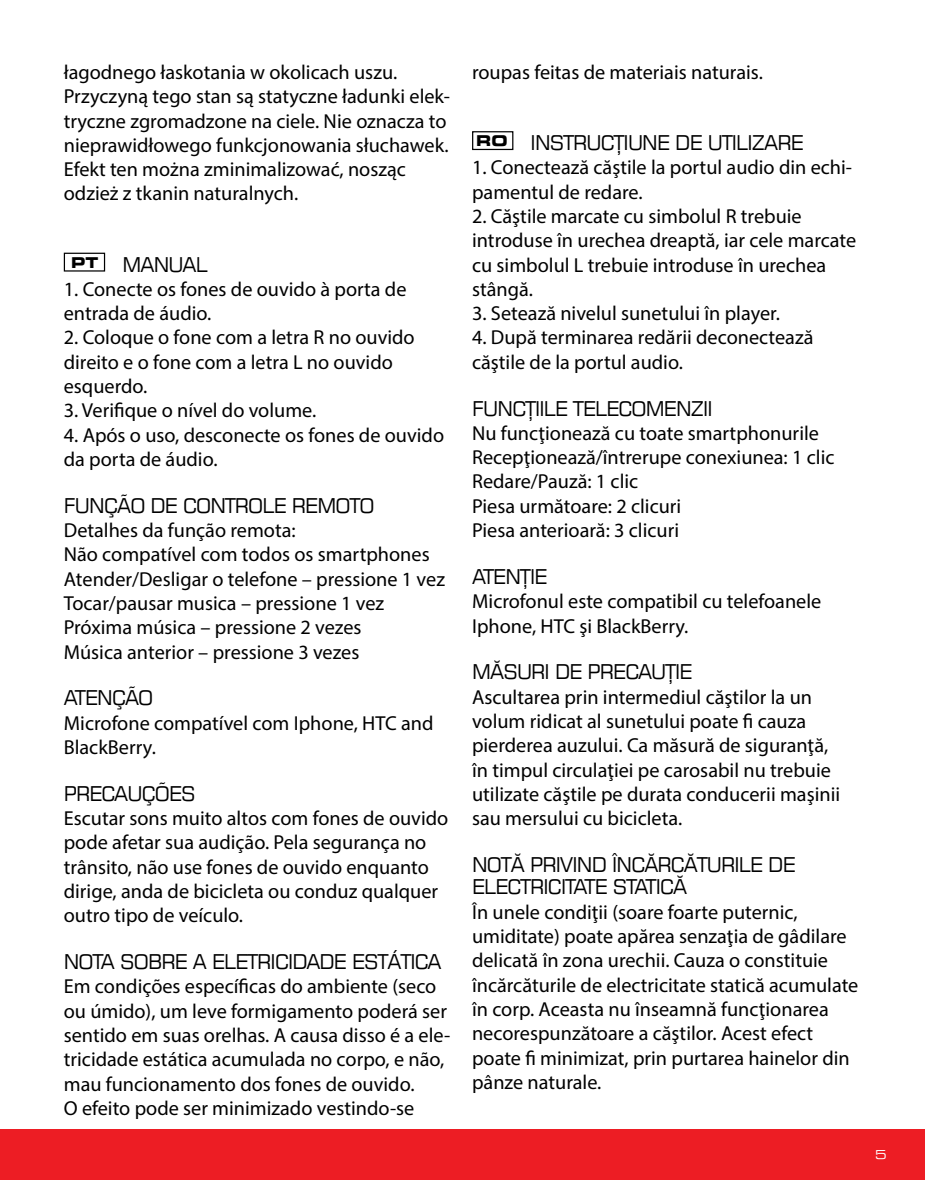
<style>
.page{position:relative;width:925px;height:1180px;background:#fff}
.page>*{position:absolute;margin:0;border:0;box-sizing:border-box;transform-origin:0 0}
.t1{font:20.25px/24.3px "Myriad Pro";color:#000}
.t2{font:20.25px/22.5px "Square 721 EU";letter-spacing:-.04em;color:#000}
.t3{font:12.15px "Square 721 Ex EU";color:#fff}
</style>
<div class="page">
<div style="left:0;top:1129px;width:925px;height:51px;background:#ed1d24"></div>
<div style="left:64px;top:253px;width:41px;height:19px;border:1px solid #000"></div>
<div style="left:472px;top:131px;width:41px;height:19px;border:1px solid #000"></div>
<p class="t1" style="left:64px;top:60px;width:388px">łagodnego łaskotania w okolicach uszu.<br>Przyczyną tego stan są statyczne ładunki elek&shy;tryczne zgromadzone na ciele. Nie oznacza to nieprawidłowego funkcjonowania słuchawek.<br>Efekt ten można zminimalizować, nosząc odzież z tkanin naturalnych.</p>
<p class="t2" style="left:71px;top:253px;width:138px"><sup>PT</sup> MANUAL</p>
<p class="t1" style="left:64px;top:277px;width:344px">1. Conecte os fones de ouvido à porta de entrada de áudio.</p>
<p class="t1" style="left:64px;top:325px;width:352px">2. Coloque o fone com a letra R no ouvido direito e o fone com a letra L no ouvido esquerdo.</p>
<p class="t1" style="left:64px;top:398px;width:254px">3. Verifique o nível do volume.</p>
<p class="t1" style="left:64px;top:422px;width:382px">4. Após o uso, desconecte os fones de ouvido da porta de áudio.</p>
<p class="t2" style="left:64px;top:494px;width:312px">FUNÇÃO DE CONTROLE REMOTO</p>
<p class="t1" style="left:64px;top:518px;width:383px">Detalhes da função remota:<br>Não compatível com todos os smartphones Atender/Desligar o telefone – pressione 1 vez Tocar/pausar musica – pressione 1 vez Próxima música – pressione 2 vezes<br>Música anterior – pressione 3 vezes</p>
<p class="t2" style="left:64px;top:687px;width:91px">ATENÇÃO</p>
<p class="t1" style="left:64px;top:710px;width:371px">Microfone compatível com Iphone, HTC and<br>BlackBerry.</p>
<p class="t2" style="left:64px;top:782px;width:133px">PRECAUÇÕES</p>
<p class="t1" style="left:64px;top:806px;width:386px">Escutar sons muito altos com fones de ouvido pode afetar sua audição. Pela segurança no trânsito, não use fones de ouvido enquanto dirige, anda de bicicleta ou conduz qualquer outro tipo de veículo.</p>
<p class="t2" style="left:64px;top:950px;width:379px">NOTA SOBRE A ELETRICIDADE ESTÁTICA</p>
<p class="t1" style="left:64px;top:974px;width:388px">Em condições específicas do ambiente (seco ou úmido), um leve formigamento poderá ser sentido em suas orelhas. A causa disso é a ele&shy;tricidade estática acumulada no corpo, e não, mau funcionamento dos fones de ouvido.<br>O efeito pode ser minimizado vestindo-se</p>
<p class="t1" style="left:472px;top:60px;width:292px">roupas feitas de materiais naturais.</p>
<p class="t2" style="left:476px;top:131px;width:329px"><sup>RO</sup> INSTRUCŢIUNE DE UTILIZARE</p>
<p class="t1" style="left:472px;top:155px;width:382px">1. Conectează căştile la portul audio din echi&shy;pamentul de redare.</p>
<p class="t1" style="left:472px;top:204px;width:386px">2. Căştile marcate cu simbolul R trebuie introduse în urechea dreaptă, iar cele marcate cu simbolul L trebuie introduse în urechea stângă.</p>
<p class="t1" style="left:472px;top:301px;width:309px">3. Setează nivelul sunetului în player.</p>
<p class="t1" style="left:472px;top:325px;width:343px">4. După terminarea redării deconectează căştile de la portul audio.</p>
<p class="t2" style="left:472px;top:397px;width:242px">FUNCŢIILE TELECOMENZII</p>
<p class="t1" style="left:472px;top:421px;width:364px">Nu funcţionează cu toate smartphonurile<br>Recepţionează/întrerupe conexiunea: 1 clic<br>Redare/Pauză: 1 clic<br>Piesa următoare: 2 clicuri<br>Piesa anterioară: 3 clicuri</p>
<p class="t2" style="left:472px;top:565px;width:77px">ATENŢIE</p>
<p class="t1" style="left:472px;top:589px;width:351px">Microfonul este compatibil cu telefoanele<br>Iphone, HTC şi BlackBerry.</p>
<p class="t2" style="left:472px;top:660px;width:222px">MĂSURI DE PRECAUŢIE</p>
<p class="t1" style="left:472px;top:684px;width:370px">Ascultarea prin intermediul căştilor la un volum ridicat al sunetului poate fi cauza pierderea auzului. Ca măsură de siguranţă, în timpul circulaţiei pe carosabil nu trebuie utilizate căştile pe durata conducerii maşinii sau mersului cu bicicleta.</p>
<p class="t2" style="left:472px;top:853px;width:325px">NOTĂ PRIVIND ÎNCĂRCĂTURILE DE<br>ELECTRICITATE STATICĂ</p>
<p class="t1" style="left:472px;top:899px;width:388px">În unele condiţii (soare foarte puternic, umiditate) poate apărea senzaţia de gâdilare delicată în zona urechii. Cauza o constituie încărcăturile de electricitate statică acumulate în corp. Aceasta nu înseamnă funcţionarea necorespunzătoare a căştilor. Acest efect poate fi minimizat, prin purtarea hainelor din pânze naturale.</p>
<p class="t3" style="left:875px;top:1147px;width:13px">5</p>
</div>
